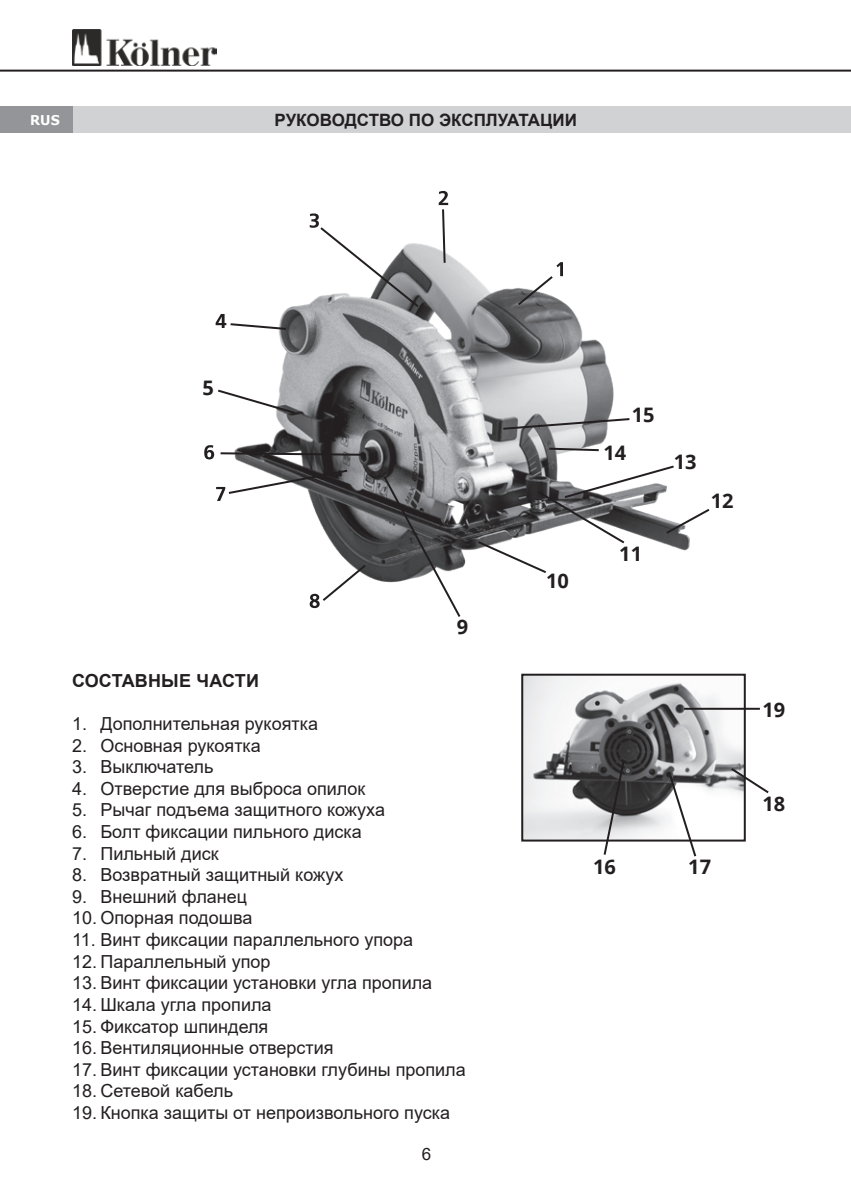
<style>
.page{position:relative;width:851px;height:1191px;background:#fff}
.page>*{position:absolute;margin:0;border:0;box-sizing:border-box;transform-origin:0 0}
.t1{font:700 20px "Open Sans";color:#231f20}
.t2{font:18px "Arial";color:#231f20}
.t3{font:700 18px "Arial";letter-spacing:.01em;color:#231f20}
.t4{font:700 17px "Arial";color:#231f20}
.t5{font:17px "Arial";color:#231f20}
.t6{font:700 13.6px "Verdana";color:#fff;scale:.95 1}
</style>
<div class="page">
<div style="left:1px;top:107px;width:849px;height:26px;background:#d1d2d4"></div>
<svg style="left:850px;top:107px;width:1px;height:26px"></svg>
<hr style="left:0;top:70px;width:850px;height:2px;background:#231f20">
<img style="left:72px;top:29px;width:145px;height:36px">
<div style="left:0;top:107px;width:72px;height:26px;background:#939598"></div>
<img style="left:524px;top:676px;width:218px;height:162px">
<div style="left:521px;top:673px;width:224px;height:168px;border:2px solid #231f20"></div>
<img style="left:235px;top:244px;width:379px;height:338px">
<svg style="left:515px;top:262px;width:48px;height:45px"></svg>
<svg style="left:438px;top:191px;width:10px;height:74px"></svg>
<svg style="left:309px;top:213px;width:111px;height:96px"></svg>
<svg style="left:216px;top:468px;width:133px;height:33px"></svg>
<svg style="left:215px;top:314px;width:73px;height:17px"></svg>
<svg style="left:547px;top:446px;width:53px;height:6px"></svg>
<svg style="left:309px;top:562px;width:59px;height:46px"></svg>
<svg style="left:204px;top:445px;width:164px;height:14px"></svg>
<svg style="left:381px;top:474px;width:81px;height:143px"></svg>
<svg style="left:475px;top:464px;width:235px;height:111px"></svg>
<hr style="left:684px;top:708px;width:75px;height:2px;background:#231f20">
<svg style="left:667px;top:773px;width:30px;height:84px"></svg>
<svg style="left:218px;top:388px;width:79px;height:27px"></svg>
<svg style="left:602px;top:759px;width:23px;height:96px"></svg>
<svg style="left:728px;top:766px;width:41px;height:29px"></svg>
<svg style="left:501px;top:417px;width:129px;height:14px"></svg>
<p class="t6" style="left:30px;top:110px;width:33px">RUS</p>
<p class="t4" style="left:274px;top:108px;width:304px">РУКОВОДСТВО ПО ЭКСПЛУАТАЦИИ</p>
<p class="t1" style="left:202px;top:373px;width:13px">5</p>
<p class="t1" style="left:457px;top:613px;width:13px">9</p>
<p class="t3" style="left:72px;top:668px;width:188px">СОСТАВНЫЕ ЧАСТИ</p>
<p class="t2" style="left:72px;top:711px;width:247px">1. Дополнительная рукоятка</p>
<p class="t2" style="left:72px;top:733px;width:190px">2. Основная рукоятка</p>
<p class="t2" style="left:72px;top:754px;width:143px">3. Выключатель</p>
<p class="t2" style="left:72px;top:776px;width:295px">4. Отверстие для выброса опилок</p>
<p class="t2" style="left:72px;top:797px;width:314px">5. Рычаг подъема защитного кожуха</p>
<p class="t2" style="left:72px;top:819px;width:291px">6. Болт фиксации пильного диска</p>
<p class="t2" style="left:72px;top:841px;width:148px">7. Пильный диск</p>
<p class="t2" style="left:72px;top:862px;width:273px">8. Возвратный защитный кожух</p>
<p class="t2" style="left:72px;top:884px;width:176px">9. Внешний фланец</p>
<p class="t2" style="left:72px;top:905px;width:182px">10. Опорная подошва</p>
<p class="t2" style="left:72px;top:927px;width:342px">11. Винт фиксации параллельного упора</p>
<p class="t2" style="left:72px;top:949px;width:200px">12. Параллельный упор</p>
<p class="t2" style="left:72px;top:970px;width:362px">13. Винт фиксации установки угла пропила</p>
<p class="t2" style="left:72px;top:992px;width:201px">14. Шкала угла пропила</p>
<p class="t2" style="left:72px;top:1013px;width:198px">15. Фиксатор шпинделя</p>
<p class="t2" style="left:72px;top:1035px;width:263px">16. Вентиляционные отверстия</p>
<p class="t2" style="left:72px;top:1057px;width:395px">17. Винт фиксации установки глубины пропила</p>
<p class="t2" style="left:72px;top:1078px;width:162px">18. Сетевой кабель</p>
<p class="t2" style="left:72px;top:1100px;width:379px">19. Кнопка защиты от непроизвольного пуска</p>
<p class="t5" style="left:422px;top:1142px;width:11px">6</p>
<p class="t1" style="left:546px;top:567px;width:24px">10</p>
<p class="t1" style="left:631px;top:400px;width:24px">15</p>
<p class="t1" style="left:603px;top:439px;width:24px">14</p>
<p class="t1" style="left:619px;top:539px;width:24px">11</p>
<p class="t1" style="left:673px;top:448px;width:24px">13</p>
<p class="t1" style="left:710px;top:486px;width:24px">12</p>
<p class="t1" style="left:593px;top:853px;width:24px">16</p>
<p class="t1" style="left:688px;top:853px;width:24px">17</p>
<p class="t1" style="left:762px;top:695px;width:24px">19</p>
<p class="t1" style="left:762px;top:789px;width:24px">18</p>
</div>
